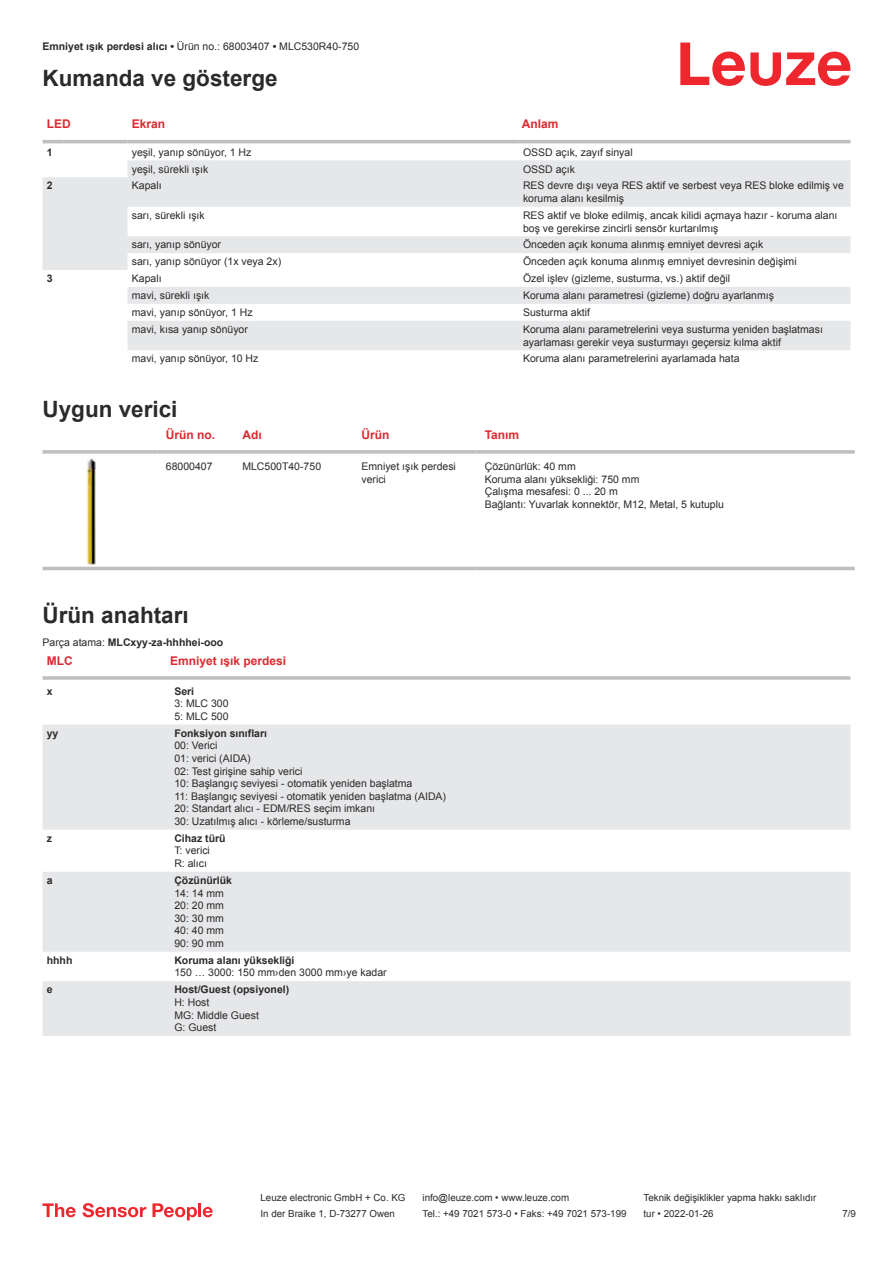
<style>
.page{position:relative;width:893px;height:1263px;background:#fff}
.page>*{position:absolute;margin:0;border:0;box-sizing:border-box;transform-origin:0 0}
.t1{font:700 22.5px "Arial";color:#2b292a}
.t2{font:700 12px "Arial";color:#db2a30}
.t3{font:10.5px/12.6px "Arial";color:#2b292a}
.t4{font:700 10.5px "Arial";color:#2b292a}
.t5{font:9.75px "Arial";color:#2b292a}
.s1{font-weight:700}
.s2{font-weight:400}
</style>
<div class="page">
<svg style="left:680px;top:43px;width:170px;height:43px"></svg>
<svg style="left:43px;top:143px;width:807px;height:1px"></svg>
<svg style="left:43px;top:160px;width:807px;height:190px;fill:#e6e7e9"></svg>
<hr style="left:43px;top:140px;width:21px;height:3px;background:#bdbfc1">
<hr style="left:64px;top:140px;width:64px;height:3px;background:#bdbfc1">
<hr style="left:128px;top:140px;width:391px;height:3px;background:#bdbfc1">
<hr style="left:519px;top:140px;width:331px;height:3px;background:#bdbfc1">
<svg style="left:43px;top:470px;width:812px;height:101px"></svg>
<svg style="left:43px;top:450px;width:114px;height:4px"></svg>
<svg style="left:157px;top:450px;width:77px;height:4px"></svg>
<svg style="left:234px;top:450px;width:119px;height:4px"></svg>
<svg style="left:353px;top:450px;width:123px;height:4px"></svg>
<svg style="left:476px;top:450px;width:379px;height:4px;background:#c3c5c7"></svg>
<hr style="left:43px;top:567px;width:114px;height:3px;background:#bdbfc1">
<hr style="left:157px;top:567px;width:77px;height:3px;background:#bdbfc1">
<hr style="left:234px;top:567px;width:119px;height:3px;background:#bdbfc1">
<hr style="left:353px;top:567px;width:123px;height:3px;background:#bdbfc1">
<hr style="left:476px;top:567px;width:379px;height:3px;background:#bdbfc1">
<img style="left:87px;top:458px;width:9px;height:106px">
<svg style="left:43px;top:724px;width:807px;height:312px;fill:#e6e7e9"></svg>
<hr style="left:43px;top:676px;width:127px;height:4px;background:#bdbfc1">
<hr style="left:170px;top:676px;width:680px;height:4px;background:#c5c7c8">
<svg style="left:43px;top:1203px;width:33px;height:14px"></svg>
<svg style="left:83px;top:1203px;width:63px;height:14px"></svg>
<svg style="left:153px;top:1203px;width:44px;height:17px"></svg>
<hr style="left:198px;top:1203px;width:3px;height:14px;background:#ed272d">
<svg style="left:203px;top:1207px;width:10px;height:10px"></svg>
<p class="t3" style="left:43px;top:41px;width:318px"><span class="s1">Emniyet ışık perdesi alıcı •</span> Ürün no.: 68003407 <span class="s1">•</span> MLC530R40-750</p>
<h1 class="t1" style="left:43px;top:63px;width:237px">Kumanda ve gösterge</h1>
<p class="t2" style="left:47px;top:119px;width:25px">LED</p>
<p class="t2" style="left:132px;top:119px;width:35px">Ekran</p>
<p class="t2" style="left:522px;top:115px;width:38px">Anlam</p>
<p class="t4" style="left:47px;top:145px;width:7px">1</p>
<p class="t3" style="left:132px;top:146px;width:121px">yeşil, yanıp sönüyor, 1 Hz</p>
<p class="t3" style="left:523px;top:146px;width:111px">OSSD açık, zayıf sinyal</p>
<p class="t3" style="left:132px;top:162px;width:78px">yeşil, sürekli ışık</p>
<p class="t3" style="left:523px;top:162px;width:53px">OSSD açık</p>
<p class="t4" style="left:47px;top:178px;width:7px">2</p>
<p class="t3" style="left:132px;top:179px;width:31px">Kapalı</p>
<p class="t3" style="left:523px;top:179px;width:322px">RES devre dışı veya RES aktif ve serbest veya RES bloke edilmiş ve koruma alanı kesilmiş</p>
<p class="t3" style="left:132px;top:209px;width:74px">sarı, sürekli ışık</p>
<p class="t3" style="left:523px;top:209px;width:316px">RES aktif ve bloke edilmiş, ancak kilidi açmaya hazır - koruma alanı boş ve gerekirse zincirli sensör kurtarılmış</p>
<p class="t3" style="left:132px;top:238px;width:91px">sarı, yanıp sönüyor</p>
<p class="t3" style="left:523px;top:238px;width:242px">Önceden açık konuma alınmış emniyet devresi açık</p>
<p class="t3" style="left:132px;top:255px;width:151px">sarı, yanıp sönüyor (1x veya 2x)</p>
<p class="t3" style="left:523px;top:255px;width:275px">Önceden açık konuma alınmış emniyet devresinin değişimi</p>
<p class="t4" style="left:47px;top:275px;width:7px">3</p>
<p class="t3" style="left:132px;top:272px;width:31px">Kapalı</p>
<p class="t3" style="left:523px;top:272px;width:209px">Özel işlev (gizleme, susturma, vs.) aktif değil</p>
<p class="t3" style="left:132px;top:289px;width:79px">mavi, sürekli ışık</p>
<p class="t3" style="left:523px;top:289px;width:252px">Koruma alanı parametresi (gizleme) doğru ayarlanmış</p>
<p class="t3" style="left:132px;top:306px;width:122px">mavi, yanıp sönüyor, 1 Hz</p>
<p class="t3" style="left:523px;top:306px;width:69px">Susturma aktif</p>
<p class="t3" style="left:132px;top:323px;width:118px">mavi, kısa yanıp sönüyor</p>
<p class="t3" style="left:523px;top:323px;width:301px">Koruma alanı parametrelerini veya susturma yeniden başlatması ayarlaması gerekir veya susturmayı geçersiz kılma aktif</p>
<p class="t3" style="left:132px;top:352px;width:128px">mavi, yanıp sönüyor, 10 Hz</p>
<p class="t3" style="left:523px;top:352px;width:218px">Koruma alanı parametrelerini ayarlamada hata</p>
<h1 class="t1" style="left:43px;top:394px;width:137px">Uygun verici</h1>
<p class="t2" style="left:166px;top:427px;width:51px">Ürün no.</p>
<p class="t2" style="left:242px;top:427px;width:21px">Adı</p>
<p class="t2" style="left:361px;top:430px;width:29px">Ürün</p>
<p class="t2" style="left:485px;top:427px;width:36px">Tanım</p>
<p class="t3" style="left:166px;top:461px;width:48px">68000407</p>
<p class="t3" style="left:242px;top:461px;width:80px">MLC500T40-750</p>
<p class="t3" style="left:361px;top:460px;width:96px">Emniyet ışık perdesi verici</p>
<p class="t3" style="left:485px;top:460px;width:241px">Çözünürlük: 40 mm<br>Koruma alanı yüksekliği: 750 mm<br>Çalışma mesafesi: 0 ... 20 m<br>Bağlantı: Yuvarlak konnektör, M12, Metal, 5 kutuplu</p>
<h1 class="t1" style="left:43px;top:599px;width:148px">Ürün anahtarı</h1>
<p class="t2" style="left:47px;top:657px;width:27px">MLC</p>
<p class="t2" style="left:170px;top:653px;width:118px">Emniyet ışık perdesi</p>
<p class="t4" style="left:47px;top:683px;width:7px">x</p>
<p class="t4" style="left:174px;top:687px;width:21px">Seri</p>
<p class="t3" style="left:174px;top:698px;width:56px">3: MLC 300<br>5: MLC 500</p>
<p class="t4" style="left:47px;top:729px;width:13px">yy</p>
<p class="t4" style="left:174px;top:726px;width:94px">Fonksiyon sınıfları</p>
<p class="t3" style="left:174px;top:739px;width:273px">00: Verici<br>01: verici (AIDA)<br>02: Test girişine sahip verici<br>10: Başlangıç seviyesi - otomatik yeniden başlatma<br>11: Başlangıç seviyesi - otomatik yeniden başlatma (AIDA)<br>20: Standart alıcı - EDM/RES seçim imkanı<br>30: Uzatılmış alıcı - körleme/susturma</p>
<p class="t4" style="left:47px;top:834px;width:7px">z</p>
<p class="t4" style="left:174px;top:834px;width:53px">Cihaz türü</p>
<p class="t3" style="left:174px;top:844px;width:37px">T: verici<br>R: alıcı</p>
<p class="t4" style="left:47px;top:876px;width:7px">a</p>
<p class="t4" style="left:174px;top:873px;width:59px">Çözünürlük</p>
<p class="t3" style="left:174px;top:886px;width:51px;text-align:justify">14: 14 mm 20: 20 mm 30: 30 mm 40: 40 mm 90: 90 mm</p>
<p class="t4" style="left:47px;top:956px;width:27px">hhhh</p>
<p class="t4" style="left:174px;top:953px;width:122px">Koruma alanı yüksekliği</p>
<p class="t3" style="left:174px;top:966px;width:214px">150 … 3000: 150 mm›den 3000 mm›ye kadar</p>
<p class="t4" style="left:47px;top:986px;width:7px">e</p>
<p class="t4" style="left:174px;top:982px;width:116px">Host/Guest (opsiyonel)</p>
<p class="t3" style="left:174px;top:996px;width:86px">H: Host<br>MG: Middle Guest<br>G: Guest</p>
<p class="t4" style="left:43px;top:635px;width:182px"><span class="s2">Parça atama:</span> MLCxyy-za-hhhhei-ooo</p>
<p class="t5" style="left:261px;top:1191px;width:146px">Leuze electronic GmbH + Co. KG</p>
<p class="t5" style="left:423px;top:1191px;width:148px">info@leuze.com • www.leuze.com</p>
<p class="t5" style="left:644px;top:1191px;width:174px">Teknik değişiklikler yapma hakkı saklıdır</p>
<p class="t5" style="left:261px;top:1207px;width:136px">In der Braike 1, D-73277 Owen</p>
<p class="t5" style="left:423px;top:1207px;width:205px">Tel.: +49 7021 573-0 • Faks: +49 7021 573-199</p>
<p class="t5" style="left:644px;top:1207px;width:72px">tur • 2022-01-26</p>
<p class="t5" style="left:842px;top:1210px;width:15px">7 /9</p>
</div>
